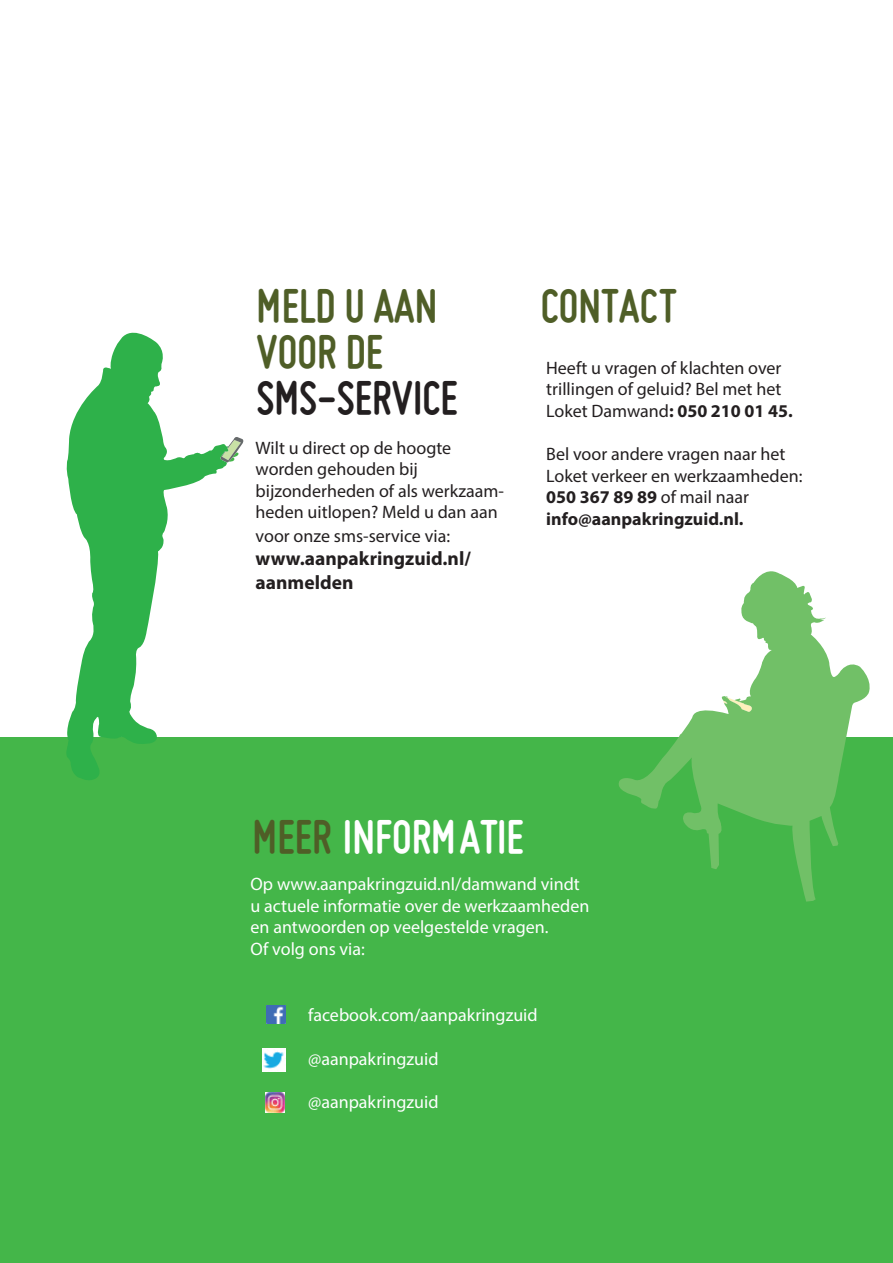
<style>
.page{position:relative;width:893px;height:1263px;background:#fff}
.page>*{position:absolute;margin:0;border:0;box-sizing:border-box;transform-origin:0 0}
.t1{font:700 50.4px/45.8px "Miso";color:#4f5e27;scale:.94 1}
.t2{font:700 50.4px "Miso";color:#fff;scale:.94 1}
.t3{font:700 50.4px "Miso";color:#231f20;scale:.94 1}
.t4{font:700 19.5px/23.4px "Myriad Pro";color:#231f20}
.t5{font:18px/21.6px "Myriad Pro";color:#231f20}
.t6{font:18px/21.6px "Myriad Pro";color:#fff}
.s1{font-weight:700}
.s2{color:#4f5e27}
</style>
<div class="page">
<div style="left:0;top:737px;width:893px;height:526px;background:#44b649"></div>
<svg style="left:618px;top:571px;width:252px;height:331px"></svg>
<svg style="left:229px;top:437px;width:15px;height:25px"></svg>
<svg style="left:66px;top:332px;width:163px;height:448px"></svg>
<img style="left:267px;top:1005px;width:18px;height:19px">
<img style="left:265px;top:1093px;width:19px;height:19px">
<img style="left:262px;top:1048px;width:23px;height:24px">
<h1 class="t1" style="left:257px;top:282px;width:194px">MELD U AAN<br>VOOR DE</h1>
<h1 class="t3" style="left:257px;top:369px;width:216px">SMS-SERVICE</h1>
<p class="t5" style="left:256px;top:436px;width:250px">Wilt u direct op de hoogte worden gehouden bij bijzonderheden of als werkzaam&shy;heden uitlopen? Meld u dan aan</p>
<p class="t5" style="left:256px;top:525px;width:196px">voor onze sms-service via:</p>
<p class="t4" style="left:256px;top:546px;width:217px">www.aanpakringzuid.nl/ aanmelden</p>
<h1 class="t1" style="left:541px;top:282px;width:147px">CONTACT</h1>
<p class="t5" style="left:546px;top:357px;width:248px">Heeft u vragen of klachten over trillingen of geluid? Bel met het<br>Loket Damwand<span class="s1">: 050 210 01 45.</span></p>
<p class="t5" style="left:546px;top:443px;width:258px">Bel voor andere vragen naar het<br>Loket verkeer en werkzaamheden:<br><span class="s1">050 367 89 89</span> of mail naar <span class="s1">info@aanpakringzuid.nl.</span></p>
<h1 class="t2" style="left:252px;top:809px;width:290px"><span class="s2">MEER</span> INFORMATIE</h1>
<p class="t6" style="left:251px;top:873px;width:340px">Op www.aanpakringzuid.nl/damwand vindt u actuele informatie over de werkzaamheden en antwoorden op veelgestelde vragen.<br>Of volg ons via:</p>
<p class="t6" style="left:308px;top:1004px;width:231px">facebook.com/aanpakringzuid</p>
<p class="t6" style="left:308px;top:1047px;width:132px">@aanpakringzuid</p>
<p class="t6" style="left:308px;top:1091px;width:132px">@aanpakringzuid</p>
</div>
